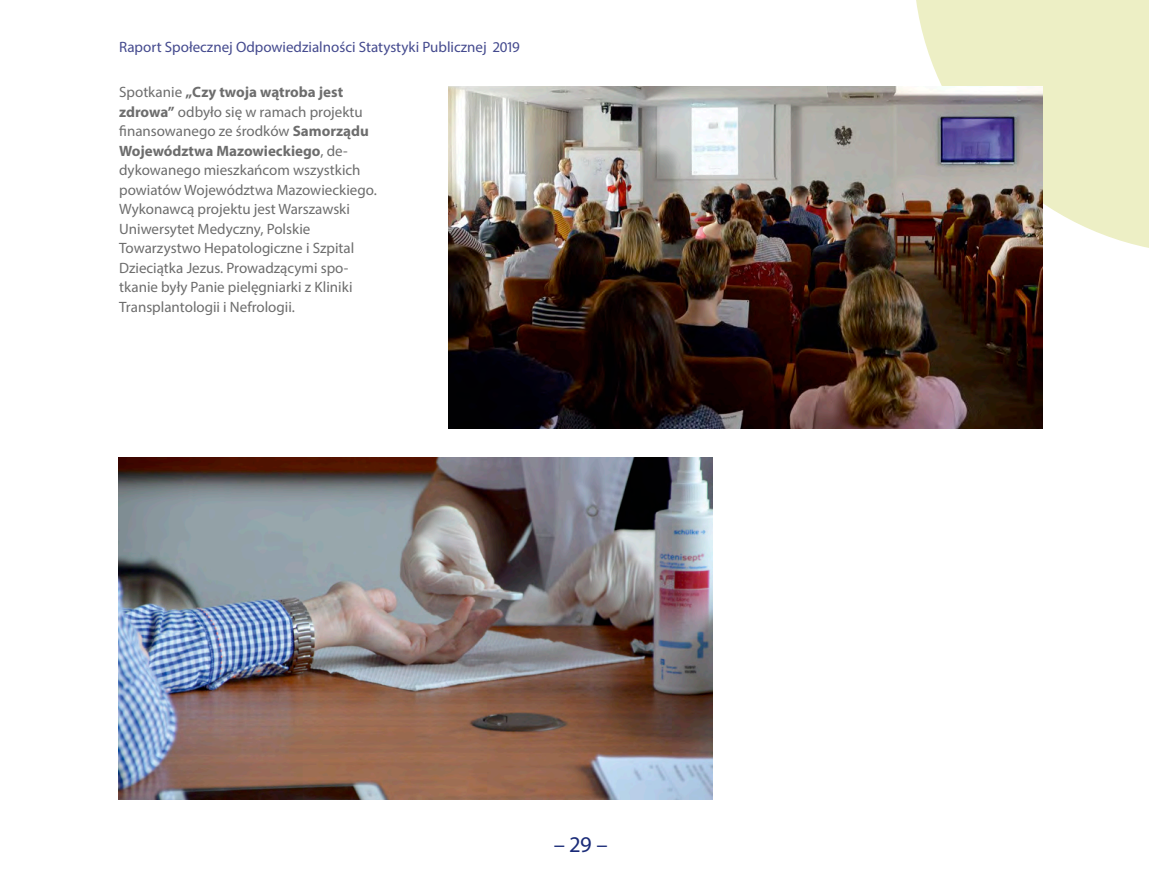
<style>
.page{position:relative;width:1149px;height:893px;background:#fff}
.page>*{position:absolute;margin:0;border:0;box-sizing:border-box;transform-origin:0 0}
.t1{font:22.5px "Myriad Pro";color:#1a2b78}
.OpisZdjęcia{font:15px/19.5px "Myriad Pro";color:#6d6d6d}
.t2{font:15px "Myriad Pro";color:#444a8e}
.s1{font-weight:700}
</style>
<div class="page">
<svg style="left:916px;top:0;width:232px;height:250px;background:#eeefc9"></svg>
<img style="left:448px;top:87px;width:594px;height:342px">
<img style="left:118px;top:457px;width:594px;height:342px">
<p class="t2" style="left:119px;top:38px;width:402px">Raport Społecznej Odpowiedzialności Statystyki Publicznej 2019</p>
<p class="OpisZdjęcia" style="left:119px;top:82px;width:259px">Spotkanie <span class="s1">„Czy twoja wątroba jest zdrowa”</span> odbyło się w ramach projektu finansowanego ze środków <span class="s1">Samorządu Województwa Mazowieckiego</span>, de&shy;dykowanego mieszkańcom wszystkich powiatów Województwa Mazowieckiego.<br>Wykonawcą projektu jest Warszawski Uniwersytet Medyczny, Polskie Towarzystwo Hepatologiczne i Szpital Dzieciątka Jezus. Prowadzącymi spo&shy;tkanie były Panie pielęgniarki z Kliniki Transplantologii i Nefrologii.</p>
<h1 class="t1" style="left:554px;top:831px;width:55px">– 29 –</h1>
</div>
